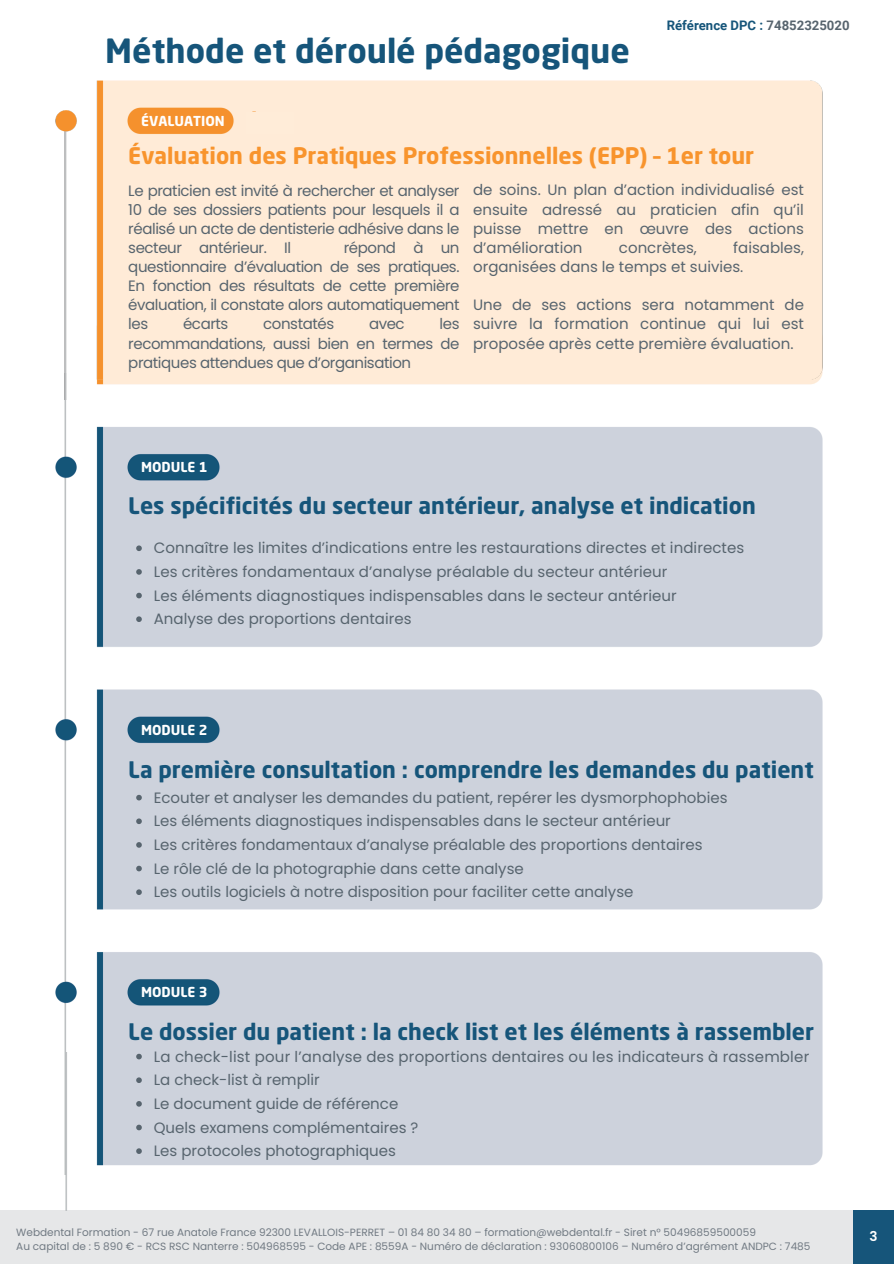
<style>
.page{position:relative;width:894px;height:1264px;background:#fff}
.page>*{position:absolute;margin:0;border:0;box-sizing:border-box;transform-origin:0 0}
.t1{font:700 33px "Neo Sans Std";color:#16557a}
.t2{font:700 22.5px "Neo Sans Std";color:#16557a}
.t3{font:700 22.5px "Neo Sans Std";color:#f8942d}
.t4{font:15px/19.2px "Poppins";color:#57646e;text-align:justify}
.t5{font:15px "Poppins";letter-spacing:-.03em;color:#57646e}
.t6{font:700 13.5px "Neo Sans Std";color:#fff}
.t7{font:600 13.5px "Poppins";color:#fff}
.t8{font:700 13.2px "Roboto";color:#16557a}
.t9{font:10.5px "Poppins";color:#717a83}
.s1{color:#57646e}
</style>
<div class="page">
<div style="left:0;top:1210px;width:893px;height:53px;background:#e6e7e8"></div>
<div style="left:853px;top:1210px;width:40px;height:53px;background:#16557a"></div>
<img style="left:55px;top:399px;width:768px;height:767px">
<svg style="left:136px;top:1053px;width:6px;height:6px"></svg>
<svg style="left:136px;top:1077px;width:6px;height:6px"></svg>
<svg style="left:136px;top:1101px;width:6px;height:5px"></svg>
<svg style="left:136px;top:1124px;width:6px;height:6px"></svg>
<svg style="left:136px;top:1148px;width:6px;height:5px"></svg>
<svg style="left:136px;top:545px;width:6px;height:6px"></svg>
<svg style="left:136px;top:569px;width:6px;height:5px"></svg>
<svg style="left:136px;top:592px;width:6px;height:6px"></svg>
<svg style="left:136px;top:616px;width:6px;height:6px"></svg>
<svg style="left:136px;top:794px;width:6px;height:6px"></svg>
<svg style="left:136px;top:818px;width:6px;height:6px"></svg>
<svg style="left:136px;top:842px;width:6px;height:5px"></svg>
<svg style="left:136px;top:865px;width:6px;height:6px"></svg>
<svg style="left:136px;top:889px;width:6px;height:6px"></svg>
<img style="left:55px;top:80px;width:768px;height:319px">
<div style="left:246px;top:112px;width:47px;height:21px;background:#ffecd8"></div>
<img style="left:55px;top:1052px;width:18px;height:158px">
<p class="t1" style="left:105px;top:38px;width:526px">Méthode et déroulé pédagogique</p>
<p class="t6" style="left:141px;top:115px;width:85px">ÉVALUATION</p>
<p class="t8" style="left:666px;top:18px;width:184px">Référence DPC : <span class="s1">74852325020</span></p>
<p class="t3" style="left:128px;top:146px;width:627px">Évaluation des Pratiques Professionnelles (EPP) – 1er tour</p>
<h3 class="t4" style="left:128px;top:181px;width:332px">Le praticien est invité à rechercher et analyser 10 de ses dossiers patients pour lesquels il a réalisé un acte de dentisterie adhésive dans le secteur antérieur. Il</h3>
<h3 class="t4" style="left:128px;top:238px;width:332px;text-indent:215px">répond à un questionnaire d’évaluation de ses pratiques.<br>En fonction des résultats de cette première évaluation, il constate alors automatiquement les</h3>
<h3 class="t4" style="left:183px;top:314px;width:47px">écarts</h3>
<h3 class="t5" style="left:263px;top:314px;width:72px">constatés</h3>
<h3 class="t4" style="left:369px;top:314px;width:37px">avec</h3>
<h3 class="t4" style="left:128px;top:314px;width:332px;text-indent:311px">les recommandations, aussi bien en termes de pratiques attendues que d’organisation</h3>
<h2 class="t4" style="left:473px;top:181px;width:332px">de soins. Un plan d’action individualisé est ensuite adressé</h2>
<h2 class="t4" style="left:473px;top:200px;width:332px;text-indent:143px">au praticien afin qu’il puisse mettre en œuvre des actions d’amélioration</h2>
<h2 class="t4" style="left:618px;top:238px;width:79px">concrètes,</h2>
<h2 class="t4" style="left:473px;top:238px;width:332px;text-indent:260px">faisables, organisées dans le temps et suivies.</h2>
<p class="t4" style="left:473px;top:295px;width:332px">Une de ses actions sera notamment de suivre la formation continue qui lui est proposée après cette première évaluation.</p>
<p class="t6" style="left:141px;top:462px;width:68px">MODULE 1</p>
<h2 class="t2" style="left:128px;top:496px;width:629px">Les spécificités du secteur antérieur, analyse et indication</h2>
<h4 class="t4" style="left:154px;top:538px;width:591px">Connaître les limites d’indications entre les restaurations directes et indirectes</h4>
<h4 class="t4" style="left:154px;top:562px;width:515px">Les critères fondamentaux d’analyse préalable du secteur antérieur</h4>
<h4 class="t4" style="left:154px;top:585px;width:524px">Les éléments diagnostiques indispensables dans le secteur antérieur</h4>
<p class="t4" style="left:154px;top:609px;width:259px">Analyse des proportions dentaires</p>
<p class="t6" style="left:141px;top:724px;width:68px">MODULE 2</p>
<h3 class="t2" style="left:128px;top:760px;width:687px">La première consultation : comprendre les demandes du patient</h3>
<h3 class="t4" style="left:154px;top:787px;width:575px">Ecouter et analyser les demandes du patient, repérer les dysmorphophobies</h3>
<h2 class="t4" style="left:154px;top:811px;width:518px">Les éléments diagnostiques indispensables dans le secteur antérieur</h2>
<p class="t4" style="left:154px;top:835px;width:550px">Les critères fondamentaux d’analyse préalable des proportions dentaires</p>
<p class="t4" style="left:154px;top:858px;width:371px">Le rôle clé de la photographie dans cette analyse</p>
<p class="t4" style="left:154px;top:882px;width:481px">Les outils logiciels à notre disposition pour faciliter cette analyse</p>
<p class="t6" style="left:141px;top:986px;width:68px">MODULE 3</p>
<p class="t2" style="left:128px;top:1022px;width:687px">Le dossier du patient : la check list et les éléments à rassembler</p>
<h5 class="t4" style="left:154px;top:1046px;width:656px">La check-list pour l’analyse des proportions dentaires ou les indicateurs à rassembler</h5>
<h1 class="t4" style="left:154px;top:1070px;width:167px">La check-list à remplir</h1>
<p class="t4" style="left:154px;top:1094px;width:246px">Le document guide de référence</p>
<h3 class="t4" style="left:154px;top:1117px;width:266px">Quels examens complémentaires ?</h3>
<h2 class="t4" style="left:154px;top:1141px;width:244px">Les protocoles photographiques</h2>
<p class="t9" style="left:16px;top:1225px;width:741px">Webdental Formation - 67 rue Anatole France 92300 LEVALLOIS-PERRET – 01 84 80 34 80 – formation@webdental.fr - Siret n° 50496859500059</p>
<p class="t9" style="left:16px;top:1238px;width:795px">Au capital de : 5 890 € - RCS RSC Nanterre : 504968595 - Code APE : 8559A - Numéro de déclaration : 93060800106 – Numéro d’agrément ANDPC : 7485</p>
<p class="t7" style="left:869px;top:1226px;width:10px">3</p>
</div>
